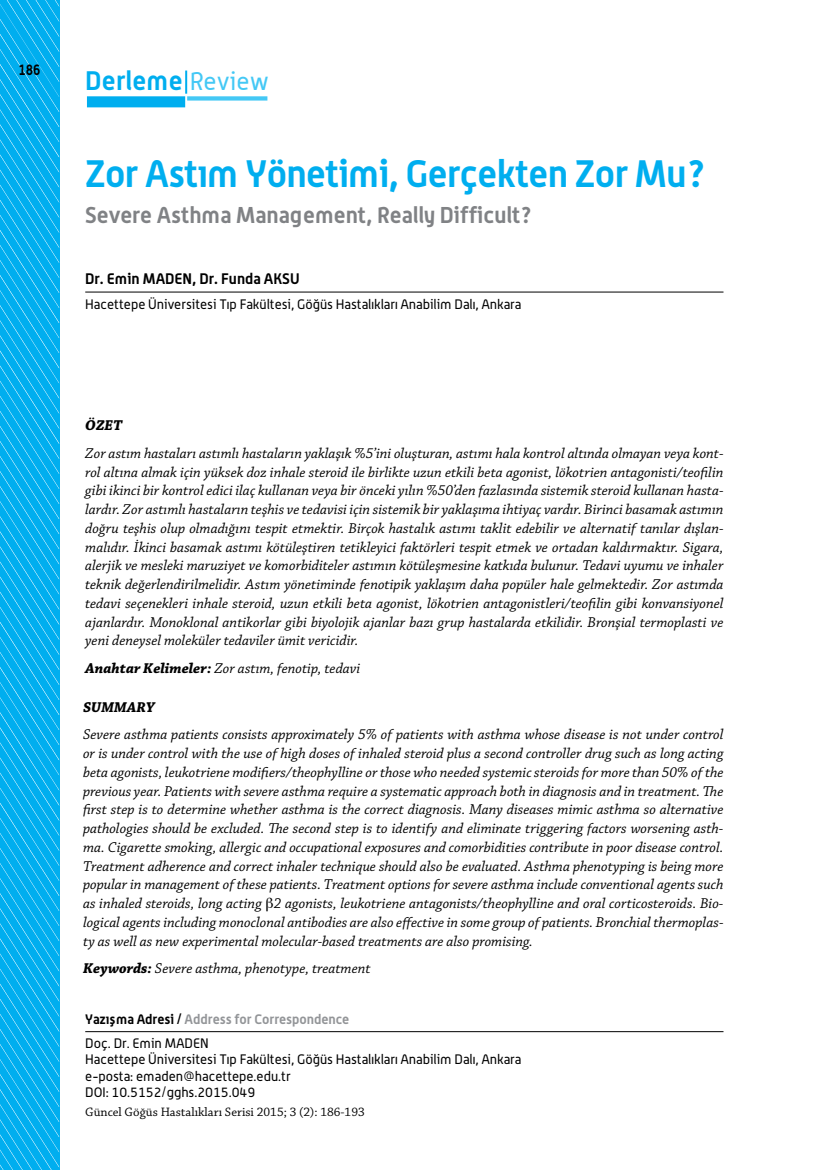
<style>
.page{position:relative;width:830px;height:1170px;background:#fff}
.page>*{position:absolute;margin:0;border:0;box-sizing:border-box;transform-origin:0 0}
.t1{font:700 37.5px "Alwyn";letter-spacing:-.015em;color:#00aeef}
.t2{font:700 26.25px "Alwyn";letter-spacing:.01em;color:#00aeef}
.t3{font:700 22.5px "Alwyn";color:#808285}
.t4{font:italic 15px/18.8px "Chaparral Pro";color:#000;text-align:justify}
.t5{font:700 15px "Alwyn";color:#000}
.t6{font:italic 700 15px "Chaparral Pro";color:#000}
.t7{font:700 15px "Alwyn";color:#000;scale:.85 1}
.t8{font:13.5px/16.2px "Alwyn";color:#000}
.t9{font:700 13.5px/24.6px "Alwyn";letter-spacing:-.005em;color:#939598}
.t10{font:12.9px "Chaparral Pro";color:#000}
.s1{font-weight:400;font-size:25.05px;color:#44c8f5}
.s2{font-weight:700}
.s3{color:#000}
.s4{font-weight:400;color:#000}
</style>
<div class="page">
<hr style="left:185px;top:70px;width:2px;height:24px;background:#00aeef">
<div style="left:87px;top:96px;width:98px;height:11px;background:#00aeef"></div>
<div style="left:187px;top:96px;width:80px;height:5px;background:#44c8f5"></div>
<hr style="left:85px;top:292px;width:638px;height:1px;background:#000">
<hr style="left:85px;top:1031px;width:638px;height:1px;background:#000">
<svg style="left:0;top:0;width:59px;height:1169px;background:#0eb2ef"></svg>
<p class="t7" style="left:18px;top:61px;width:28px">186</p>
<h2 class="t2" style="left:85px;top:64px;width:185px">Derleme <span class="s1">Review</span></h2>
<h1 class="t1" style="left:85px;top:151px;width:622px">Zor Astım Yönetimi, Gerçekten Zor Mu?</h1>
<h3 class="t3" style="left:85px;top:201px;width:448px">Severe Asthma Management, Really Difficult?</h3>
<p class="t5" style="left:85px;top:269px;width:216px">Dr. Emin MADEN, Dr. Funda AKSU</p>
<p class="t8" style="left:85px;top:295px;width:437px">Hacettepe Üniversitesi Tıp Fakültesi, Göğüs Hastalıkları Anabilim Dalı, Ankara</p>
<p class="t6" style="left:85px;top:417px;width:38px">ÖZET</p>
<p class="t4" style="left:85px;top:444px;width:639px">Zor astım hastaları astımlı hastaların yaklaşık %5’ini oluşturan, astımı hala kontrol altında olmayan veya kont&shy;rol altına almak için yüksek doz inhale steroid ile birlikte uzun etkili beta agonist, lökotrien antagonisti/teofilin gibi ikinci bir kontrol edici ilaç kullanan veya bir önceki yılın %50’den fazlasında sistemik steroid kullanan hasta&shy;lardır. Zor astımlı hastaların teşhis ve tedavisi için sistemik bir yaklaşıma ihtiyaç vardır. Birinci basamak astımın doğru teşhis olup olmadığını tespit etmektir. Birçok hastalık astımı taklit edebilir ve alternatif tanılar dışlan&shy;malıdır. İkinci basamak astımı kötüleştiren tetikleyici faktörleri tespit etmek ve ortadan kaldırmaktır. Sigara, alerjik ve mesleki maruziyet ve komorbiditeler astımın kötüleşmesine katkıda bulunur. Tedavi uyumu ve inhaler teknik değerlendirilmelidir. Astım yönetiminde fenotipik yaklaşım daha popüler hale gelmektedir. Zor astımda tedavi seçenekleri inhale steroid, uzun etkili beta agonist, lökotrien antagonistleri/teofilin gibi konvansiyonel ajanlardır. Monoklonal antikorlar gibi biyolojik ajanlar bazı grup hastalarda etkilidir. Bronşial termoplasti ve yeni deneysel moleküler tedaviler ümit vericidir.</p>
<p class="t4" style="left:85px;top:659px;width:276px"><span class="s2">Anahtar Kelimeler:</span> Zor astım, fenotip, tedavi</p>
<p class="t6" style="left:83px;top:698px;width:73px">SUMMARY</p>
<p class="t4" style="left:83px;top:725px;width:641px">Severe asthma patients consists approximately 5% of patients with asthma whose disease is not under control or is under control with the use of high doses of inhaled steroid plus a second controller drug such as long acting beta agonists, leukotriene modifiers/theophylline or those who needed systemic steroids for more than 50% of the previous year. Patients with severe asthma require a systematic approach both in diagnosis and in treatment. The first step is to determine whether asthma is the correct diagnosis. Many diseases mimic asthma so alternative pathologies should be excluded. The second step is to identify and eliminate triggering factors worsening asth&shy;ma. Cigarette smoking, allergic and occupational exposures and comorbidities contribute in poor disease control.<br>Treatment adherence and correct inhaler technique should also be evaluated. Asthma phenotyping is being more popular in management of these patients. Treatment options for severe asthma include conventional agents such as inhaled steroids, long acting 2 agonists, leukotriene antagonists/theophylline and oral corticosteroids. Bio&shy;logical agents including monoclonal antibodies are also effective in some group of patients. Bronchial thermoplas&shy;ty as well as new experimental molecular-based treatments are also promising.</p>
<p class="t4" style="left:83px;top:959px;width:289px"><span class="s2">Keywords:</span> Severe asthma, phenotype, treatment</p>
<p class="t9" style="left:85px;top:1006px;width:265px"><span class="s3">Yazışma Adresi /</span> Address for Correspondence<br><span class="s4">Doç. Dr. Emin MADEN</span></p>
<p class="t8" style="left:85px;top:1051px;width:437px">Hacettepe Üniversitesi Tıp Fakültesi, Göğüs Hastalıkları Anabilim Dalı, Ankara e-posta: emaden@hacettepe.edu.tr<br>DOI: 10.5152/gghs.2015.049</p>
<p class="t10" style="left:85px;top:1104px;width:281px">Güncel Göğüs Hastalıkları Serisi 2015; 3 (2): 186-193</p>
</div>
